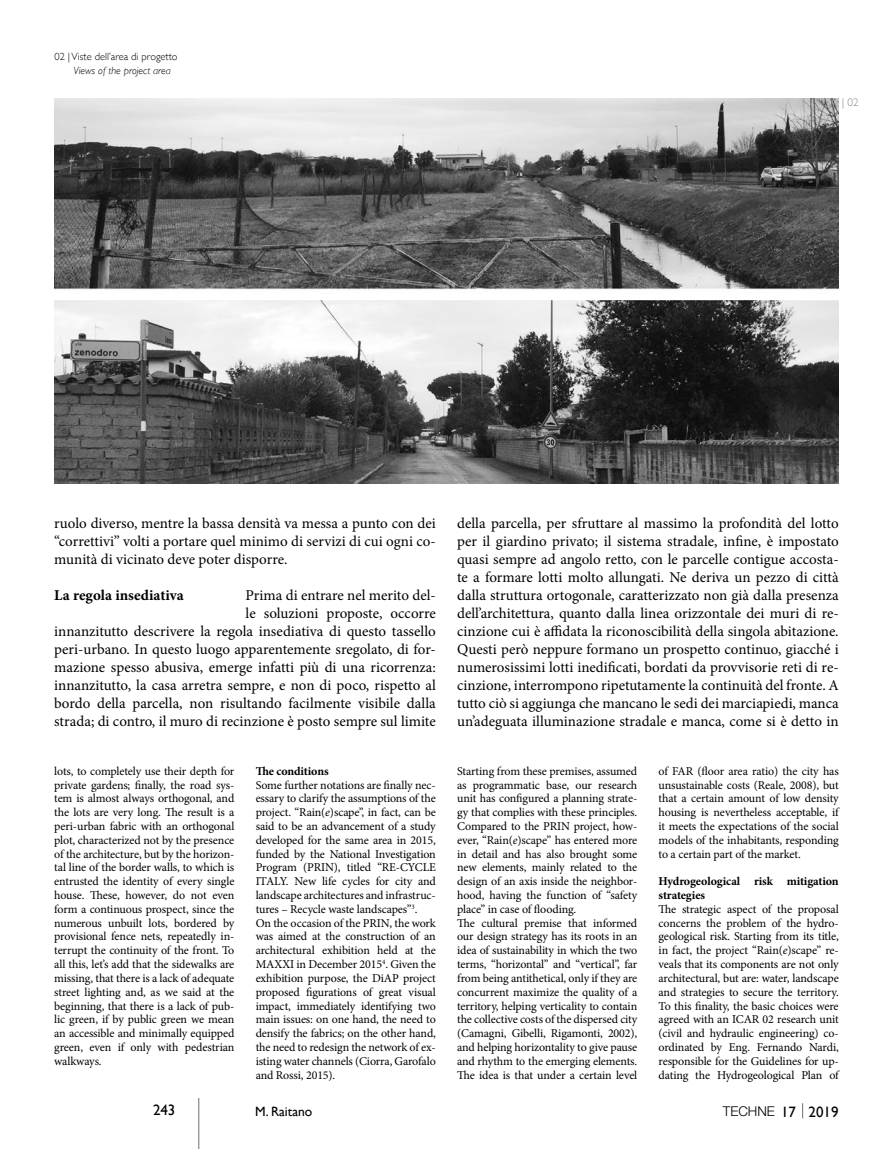
<style>
.page{position:relative;width:893px;height:1149px;background:#fff}
.page>*{position:absolute;margin:0;border:0;box-sizing:border-box;transform-origin:0 0}
.t1{font:15px/18px "Minion Pro";color:#000;text-align:justify}
.t2{font:700 15px "Minion Pro";color:#000}
.t3{font:15px "Gill Sans";color:#000}
.t4{font:300 13.5px "Helvetica Neue LT Std";color:#000}
.t5{font:13.5px "Gill Sans";color:#000}
.t6{font:12px/13.8px "Minion Pro";letter-spacing:-.01em;color:#000;text-align:justify}
.t7{font:700 12px/13.8px "Minion Pro";letter-spacing:-.01em;color:#000}
.t8{font:300 11.25px "Gill Sans";color:#878786}
.t9{font:300 10.5px "Gill Sans";color:#000}
.t10{font:italic 300 10.5px "Gill Sans";color:#000}
.s1{font-style:italic}
.s2{font-family:"Gill Sans";font-weight:400;font-size:15px}
</style>
<div class="page">
<svg style="left:802px;top:1103px;width:1px;height:15px"></svg>
<hr style="left:198px;top:1097px;width:1px;height:51px;background:#6e6e6e">
<img style="left:54px;top:98px;width:785px;height:385px">
<p class="t9" style="left:54px;top:48px;width:125px">02 | Viste dell’area di progetto</p>
<p class="t10" style="left:74px;top:65px;width:99px">Views of the project area</p>
<p class="t8" style="left:842px;top:93px;width:18px">| 02</p>
<p class="t1" style="left:54px;top:514px;width:383px">ruolo diverso, mentre la bassa densità va messa a punto con dei “correttivi” volti a portare quel minimo di servizi di cui ogni co&shy;munità di vicinato deve poter disporre.</p>
<p class="t1" style="left:54px;top:586px;width:383px;text-align:right">Prima di entrare nel merito del-<br>le soluzioni proposte, occorre<br>innanzitutto descrivere la regola insediativa di questo tassello peri-urbano. In questo luogo apparentemente sregolato, di for&shy;mazione spesso abusiva, emerge infatti più di una ricorrenza: innanzitutto, la casa arretra sempre, e non di poco, rispetto al bordo della parcella, non risultando facilmente visibile dalla strada; di contro, il muro di recinzione è posto sempre sul limite</p>
<p class="t2" style="left:54px;top:585px;width:131px">La regola insediativa</p>
<p class="t6" style="left:54px;top:763px;width:182px">lots, to completely use their depth for private gardens; finally, the road sys&shy;tem is almost always orthogonal, and the lots are very long. The result is a peri-urban fabric with an orthogonal plot, characterized not by the presence of the architecture, but by the horizon&shy;tal line of the border walls, to which is entrusted the identity of every single house. These, however, do not even form a continuous prospect, since the numerous unbuilt lots, bordered by provisional fence nets, repeatedly in&shy;terrupt the continuity of the front. To all this, let’s add that the sidewalks are missing, that there is a lack of adequate street lighting and, as we said at the beginning, that there is a lack of pub&shy;lic green, if by public green we mean an accessible and minimally equipped green, even if only with pedestrian walkways.</p>
<p class="t7" style="left:256px;top:763px;width:74px">The conditions</p>
<p class="t6" style="left:256px;top:777px;width:182px;text-align:left">Some further notations are finally nec&shy;essary to clarify the assumptions of the project. “Rain(<span class="s1">e</span>)scape”, in fact, can be said to be an advancement of a study developed for the same area in 2015, funded by the National Investigation Program (PRIN), titled “RE-CYCLE ITALY. New life cycles for city and landscape architectures and infrastruc&shy;tures – Recycle waste landscapes”<sup>3</sup>.<br>On the occasion of the PRIN, the work was aimed at the construction of an architectural exhibition held at the MAXXI in December 2015<sup>4</sup>. Given the exhibition purpose, the DiAP project proposed figurations of great visual impact, immediately identifying two main issues: on one hand, the need to densify the fabrics; on the other hand, the need to redesign the network of ex&shy;isting water channels (Ciorra, Garofalo and Rossi, 2015).</p>
<p class="t1" style="left:457px;top:514px;width:383px">della parcella, per sfruttare al massimo la profondità del lotto per il giardino privato; il sistema stradale, infine, è impostato quasi sempre ad angolo retto, con le parcelle contigue accosta&shy;te a formare lotti molto allungati. Ne deriva un pezzo di città dalla struttura ortogonale, caratterizzato non già dalla presenza dell’architettura, quanto dalla linea orizzontale dei muri di re&shy;cinzione cui è affidata la riconoscibilità della singola abitazione.<br>Questi però neppure formano un prospetto continuo, giacché i numerosissimi lotti inedificati, bordati da provvisorie reti di re&shy;cinzione, interrompono ripetutamente la continuità del fronte. A tutto ciò si aggiunga che mancano le sedi dei marciapiedi, manca un’adeguata illuminazione stradale e manca, come si è detto in</p>
<p class="t6" style="left:457px;top:763px;width:182px;text-align:left">Starting from these premises, assumed as programmatic base, our research unit has configured a planning strate&shy;gy that complies with these principles.<br>Compared to the PRIN project, how&shy;ever, “Rain(<span class="s1">e</span>)scape” has entered more in detail and has also brought some new elements, mainly related to the design of an axis inside the neighbor&shy;hood, having the function of “safety place” in case of flooding.<br>The cultural premise that informed our design strategy has its roots in an idea of sustainability in which the two terms, “horizontal” and “vertical”, far from being antithetical, only if they are concurrent maximize the quality of a territory, helping verticality to contain the collective costs of the dispersed city (Camagni, Gibelli, Rigamonti, 2002), and helping horizontality to give pause and rhythm to the emerging elements.<br>The idea is that under a certain level</p>
<p class="t6" style="left:659px;top:763px;width:182px">of FAR (floor area ratio) the city has unsustainable costs (Reale, 2008), but that a certain amount of low density housing is nevertheless acceptable, if it meets the expectations of the social models of the inhabitants, responding to a certain part of the market.</p>
<p class="t7" style="left:659px;top:874px;width:182px">Hydrogeological risk mitigation strategies</p>
<p class="t6" style="left:659px;top:901px;width:182px">The strategic aspect of the proposal concerns the problem of the hydro&shy;geological risk. Starting from its title, in fact, the project “Rain(<span class="s1">e</span>)scape” re&shy;veals that its components are not only architectural, but are: water, landscape and strategies to secure the territory.<br>To this finality, the basic choices were agreed with an ICAR 02 research unit (civil and hydraulic engineering) co&shy;ordinated by Eng. Fernando Nardi, responsible for the Guidelines for up&shy;dating the Hydrogeological Plan of</p>
<p class="t3" style="left:153px;top:1100px;width:24px">243</p>
<p class="t5" style="left:255px;top:1102px;width:59px">M. Raitano</p>
<p class="t4" style="left:723px;top:1102px;width:117px">TECHNE <span class="s2">17 2019</span></p>
</div>
